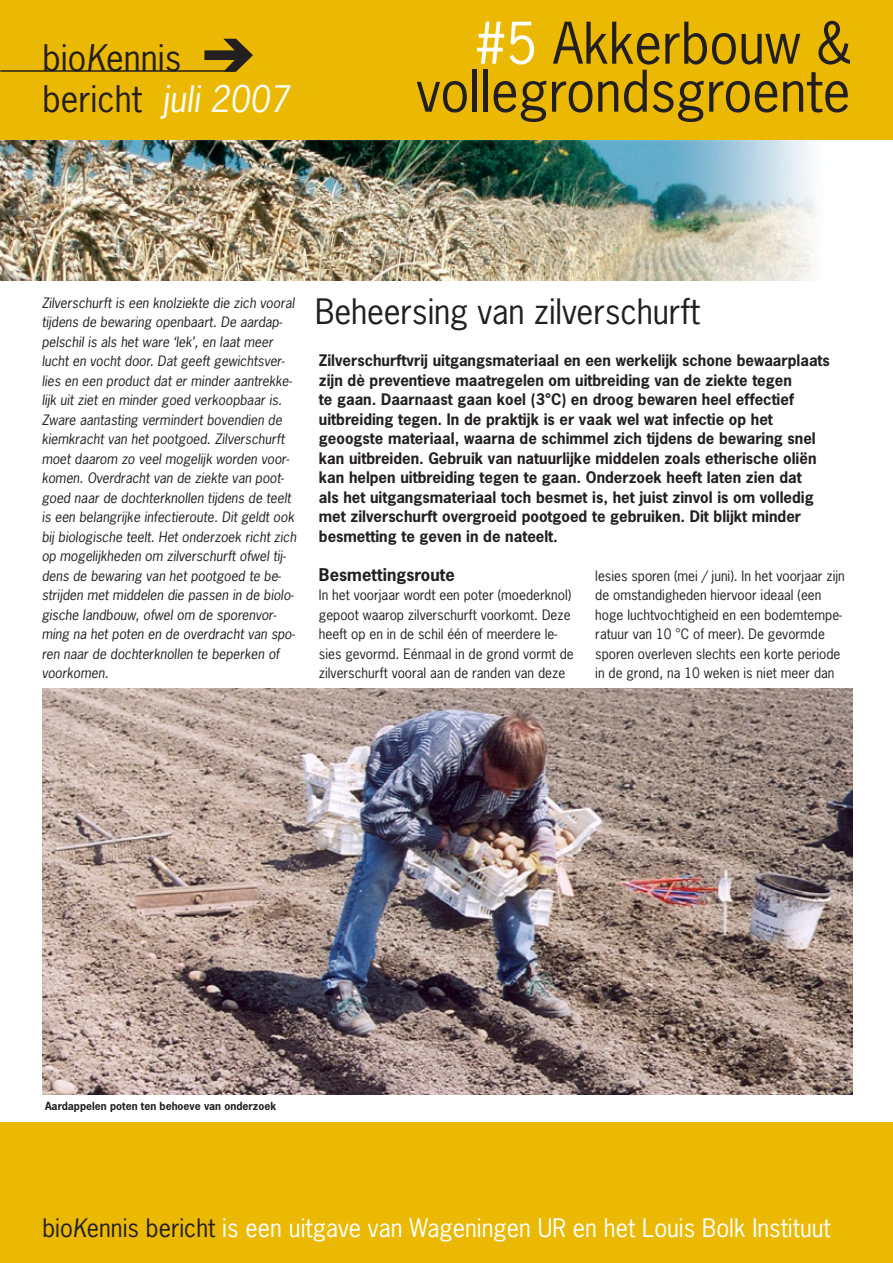
<style>
.page{position:relative;width:893px;height:1263px;background:#fff}
.page>*{position:absolute;margin:0;border:0;box-sizing:border-box;transform-origin:0 0}
.t1{font:66px "Bundesbahn Pi Three";color:#231f20}
.t2{font:54px/48px "News Gothic";color:#231f20;text-align:right}
.t3{font:34.5px/41.4px "News Gothic";color:#231f20}
.t4{font:33px "News Gothic";letter-spacing:-.005em;color:#231f20}
.t5{font:24px "News Gothic";color:#fff}
.t6{font:700 16.5px "News Gothic";letter-spacing:.005em;color:#231f20}
.t7{font:700 15px/19.5px "News Gothic";color:#231f20}
.t8{font:italic 13.5px/19.5px "News Gothic";color:#231f20}
.t9{font:13.5px/19.5px "News Gothic";color:#231f20}
.t10{font:700 10.5px "News Gothic";color:#231f20}
.s1{font-style:italic}
.s2{font-style:italic;color:#fff}
.s3{color:#fff}
.s4{color:#231f20}
.s5{font-style:italic;color:#231f20}
</style>
<div class="page">
<div style="left:0;top:1123px;width:893px;height:140px;background:#ebb904"></div>
<div style="left:0;top:0;width:893px;height:140px;background:#ebb904"></div>
<hr style="left:0;top:70px;width:236px;height:2px;background:#231f20">
<img style="left:0;top:140px;width:817px;height:140px">
<img style="left:43px;top:689px;width:809px;height:405px">
<h1 class="t1" style="left:256px;top:84px;width:54px;rotate:-180deg">z</h1>
<h3 class="t3" style="left:43px;top:37px;width:248px">bio<span class="s1">K</span>ennis bericht <span class="s2">juli 2007</span></h3>
<h2 class="t2" style="left:416px;top:19px;width:436px"><span class="s3">#5</span> Akkerbouw &amp; vollegrondsgroente</h2>
<p class="t8" style="left:42px;top:293px;width:256px">Zilverschurft is een knolziekte die zich vooral tijdens de bewaring openbaart. De aardap&shy;pelschil is als het ware ‘lek’, en laat meer lucht en vocht door. Dat geeft gewichtsver&shy;lies en een product dat er minder aantrekke&shy;lijk uit ziet en minder goed verkoopbaar is.<br>Zware aantasting vermindert bovendien de kiemkracht van het pootgoed. Zilverschurft moet daarom zo veel mogelijk worden voor&shy;komen. Overdracht van de ziekte van poot&shy;goed naar de dochterknollen tijdens de teelt is een belangrijke infectieroute. Dit geldt ook bij biologische teelt. Het onderzoek richt zich op mogelijkheden om zilverschurft ofwel tij&shy;dens de bewaring van het pootgoed te be&shy;strijden met middelen die passen in de biolo&shy;gische landbouw, ofwel om de sporenvor&shy;ming na het poten en de overdracht van spo&shy;ren naar de dochterknollen te beperken of voorkomen.</p>
<h3 class="t4" style="left:315px;top:290px;width:387px">Beheersing van zilverschurft</h3>
<p class="t7" style="left:319px;top:350px;width:512px">Zilverschurftvrij uitgangsmateriaal en een werkelijk schone bewaarplaats zijn dè preventieve maatregelen om uitbreiding van de ziekte tegen<br>te gaan. Daarnaast gaan koel (3°C) en droog bewaren heel effectief uitbreiding tegen. In de praktijk is er vaak wel wat infectie op het geoogste materiaal, waarna de schimmel zich tijdens de bewaring snel kan uitbreiden. Gebruik van natuurlijke middelen zoals etherische oliën kan helpen uitbreiding tegen te gaan. Onderzoek heeft laten zien dat<br>als het uitgangsmateriaal toch besmet is, het juist zinvol is om volledig met zilverschurft overgroeid pootgoed te gebruiken. Dit blijkt minder besmetting te geven in de nateelt.</p>
<p class="t6" style="left:319px;top:563px;width:137px">Besmettingsroute</p>
<p class="t9" style="left:319px;top:585px;width:256px">In het voorjaar wordt een poter (moederknol) gepoot waarop zilverschurft voorkomt. Deze heeft op en in de schil één of meerdere le&shy;sies gevormd. Eénmaal in de grond vormt de zilverschurft vooral aan de randen van deze</p>
<p class="t9" style="left:595px;top:566px;width:251px">lesies sporen (mei / juni). In het voorjaar zijn de omstandigheden hiervoor ideaal (een hoge luchtvochtigheid en een bodemtempe&shy;ratuur van 10 °C of meer). De gevormde sporen overleven slechts een korte periode in de grond, na 10 weken is niet meer dan</p>
<p class="t10" style="left:45px;top:1099px;width:233px">Aardappelen poten ten behoeve van onderzoek</p>
<h3 class="t5" style="left:43px;top:1212px;width:790px"><span class="s4">bio</span><span class="s5">K</span><span class="s4">ennis bericht</span> is een uitgave van Wageningen UR en het Louis Bolk Instituut</h3>
</div>
